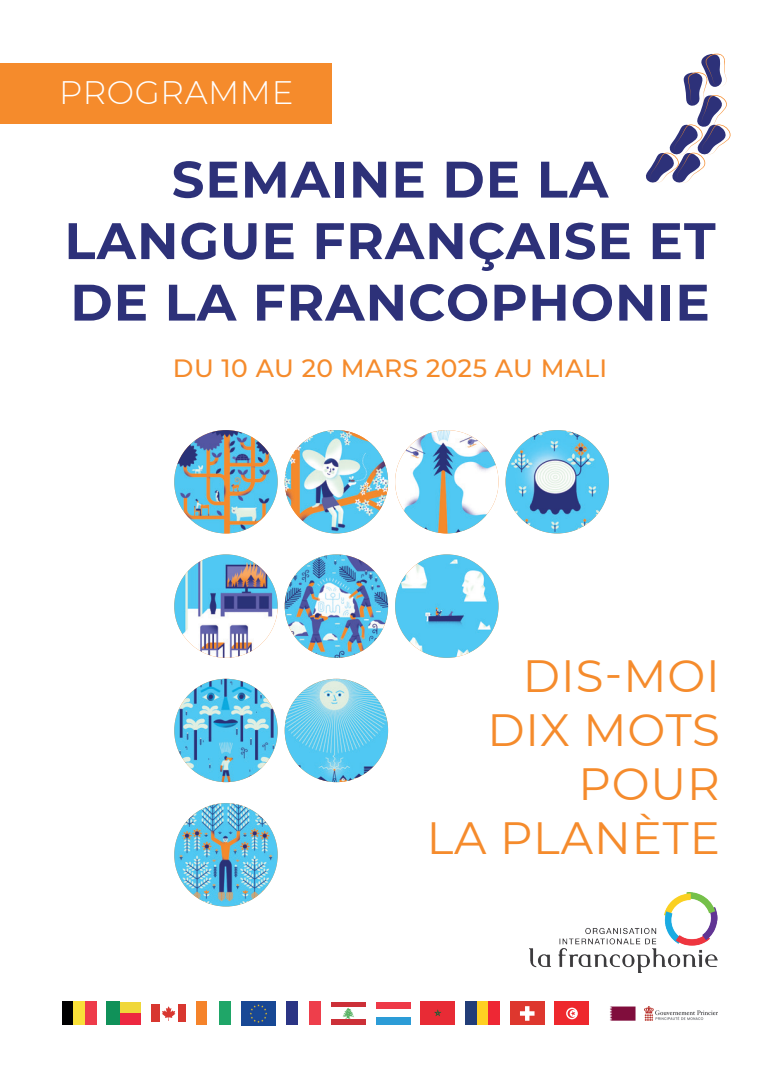
<style>
.page{position:relative;width:780px;height:1088px;background:#fff}
.page>*{position:absolute;margin:0;border:0;box-sizing:border-box;transform-origin:0 0}
.t1{font:700 51.25px/61.5px "Montserrat";letter-spacing:.02em;color:#2d3179;text-align:center}
.t2{font:45.12px/54.1px "Montserrat";letter-spacing:.02em;color:#f58b2c;text-align:right}
.t3{font:300 32.5px "Montserrat";letter-spacing:.02em;color:#fff}
.t4{font:500 25px "Montserrat";letter-spacing:.02em;color:#f58b2c}
</style>
<div class="page">
<div style="left:0;top:63px;width:331px;height:60px;background:#f58b2c"></div>
<svg style="left:646px;top:53px;width:85px;height:130px"></svg>
<img style="left:530px;top:892px;width:187px;height:80px">
<img style="left:174px;top:430px;width:104px;height:103px;border-radius:52px">
<img style="left:174px;top:554px;width:104px;height:104px;border-radius:52px">
<img style="left:174px;top:679px;width:104px;height:103px;border-radius:52px">
<img style="left:174px;top:803px;width:104px;height:103px;border-radius:52px">
<img style="left:395px;top:430px;width:103px;height:103px;border-radius:52px">
<img style="left:395px;top:554px;width:103px;height:104px;border-radius:52px">
<img style="left:285px;top:430px;width:103px;height:103px;border-radius:52px">
<img style="left:285px;top:554px;width:103px;height:104px;border-radius:52px">
<img style="left:285px;top:679px;width:103px;height:103px;border-radius:52px">
<img style="left:505px;top:430px;width:104px;height:103px;border-radius:51px">
<div style="left:62px;top:1002px;width:11px;height:23px;background:#000001"></div>
<div style="left:73px;top:1002px;width:12px;height:23px;background:#f9e039"></div>
<div style="left:85px;top:1002px;width:12px;height:23px;background:#ee3b4a"></div>
<div style="left:286px;top:1002px;width:12px;height:23px;background:#2b3585"></div>
<div style="left:309px;top:1002px;width:12px;height:23px;background:#ee3e4b"></div>
<div style="left:465px;top:1002px;width:11px;height:23px;background:#223d78"></div>
<div style="left:476px;top:1002px;width:12px;height:23px;background:#ffd022"></div>
<div style="left:488px;top:1002px;width:12px;height:23px;background:#ee2734"></div>
<div style="left:196px;top:1002px;width:11px;height:23px;background:#f5832a"></div>
<div style="left:219px;top:1002px;width:12px;height:23px;background:#1fa668"></div>
<div style="left:420px;top:1002px;width:35px;height:23px;background:#e82b35"></div>
<svg style="left:434px;top:1009px;width:7px;height:7px"></svg>
<div style="left:554px;top:1002px;width:35px;height:23px;background:#ee282d"></div>
<svg style="left:566px;top:1007px;width:11px;height:12px"></svg>
<svg style="left:567px;top:1009px;width:8px;height:9px"></svg>
<div style="left:510px;top:1002px;width:34px;height:23px;background:#de372e"></div>
<svg style="left:520px;top:1006px;width:14px;height:15px"></svg>
<div style="left:120px;top:1002px;width:21px;height:11px;background:#f0d73a"></div>
<div style="left:120px;top:1013px;width:21px;height:12px;background:#ed2840"></div>
<div style="left:106px;top:1002px;width:14px;height:23px;background:#109159"></div>
<div style="left:375px;top:1002px;width:35px;height:7px;background:#ee3948"></div>
<div style="left:375px;top:1017px;width:35px;height:8px;background:#2c9cd7"></div>
<div style="left:151px;top:1005px;width:35px;height:17px;background:#d83730"></div>
<div style="left:160px;top:1005px;width:17px;height:17px;background:#fff"></div>
<svg style="left:162px;top:1006px;width:13px;height:15px"></svg>
<div style="left:331px;top:1002px;width:35px;height:5px;background:#cc3038"></div>
<div style="left:331px;top:1019px;width:35px;height:6px;background:#cc3038"></div>
<svg style="left:342px;top:1007px;width:12px;height:12px"></svg>
<img style="left:241px;top:1002px;width:35px;height:23px">
<svg style="left:610px;top:1006px;width:25px;height:14px"></svg>
<img style="left:645px;top:1006px;width:72px;height:14px">
<p class="t3" style="left:59px;top:70px;width:236px">PROGRAMME</p>
<p class="t1" style="left:64px;top:146px;width:652px">SEMAINE DE LA<br>LANGUE FRANÇAISE ET<br>DE LA FRANCOPHONIE</p>
<p class="t4" style="left:173px;top:350px;width:435px">DU 10 AU 20 MARS 2025 AU MALI</p>
<p class="t2" style="left:426px;top:647px;width:295px">DIS-MOI<br>DIX MOTS<br>POUR<br>LA PLANÈTE</p>
</div>
